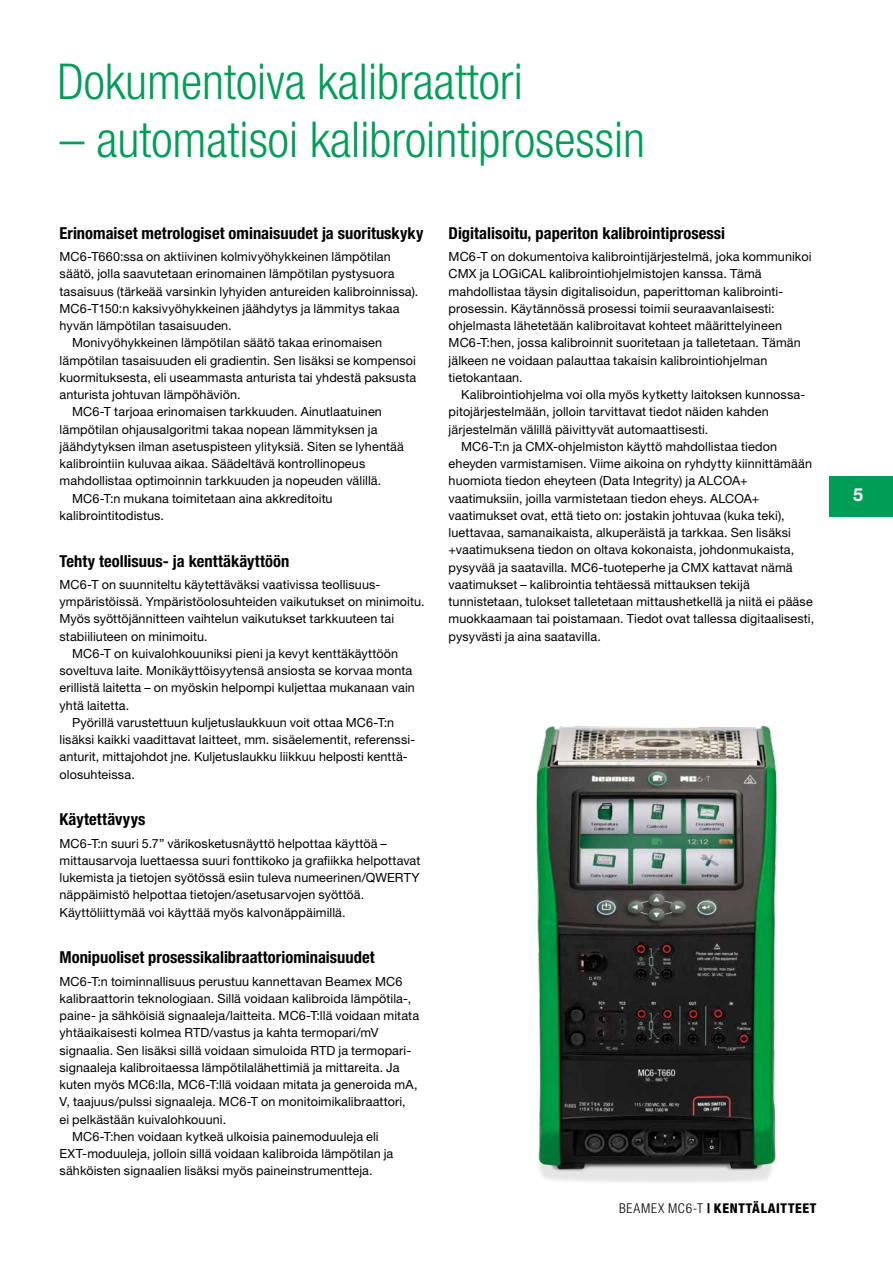
<style>
.page{position:relative;width:893px;height:1263px;background:#fff}
.page>*{position:absolute;margin:0;border:0;box-sizing:border-box;transform-origin:0 0}
.t1{font:300 condensed 49.5px "Helvetica Neue LT Std";color:#009d57}
.t2{font:700 18px "Helvetica Neue LT Std";color:#fff}
.t3{font:700 condensed 16.5px "Helvetica Neue LT Std";color:#000}
.t4{font:800 condensed 13.5px "Helvetica Neue LT Std";letter-spacing:.045em;color:#000}
.t5{font:12.6px/17.2px "Helvetica Neue LT Std";letter-spacing:.01em;color:#000}
.s1{font-weight:300}
</style>
<div class="page">
<img style="left:536px;top:725px;width:242px;height:458px">
<div style="left:829px;top:476px;width:64px;height:40px;background:#009d57"></div>
<h1 class="t1" style="left:57px;top:53px;width:467px">Dokumentoiva kalibraattori</h1>
<h1 class="t1" style="left:60px;top:111px;width:587px">– automatisoi kalibrointiprosessin</h1>
<h3 class="t3" style="left:60px;top:223px;width:365px">Erinomaiset metrologiset ominaisuudet ja suorituskyky</h3>
<p class="t5" style="left:60px;top:248px;width:333px">MC6-T660:ssa on aktiivinen kolmivyöhykkeinen lämpötilan</p>
<p class="t5" style="left:60px;top:265px;width:336px">säätö, jolla saavutetaan erinomainen lämpötilan pystysuora</p>
<p class="t5" style="left:60px;top:282px;width:360px">tasaisuus (tärkeää varsinkin lyhyiden antureiden kalibroinnissa).</p>
<p class="t5" style="left:60px;top:299px;width:341px">MC6-T150:n kaksivyöhykkeinen jäähdytys ja lämmitys takaa</p>
<p class="t5" style="left:60px;top:317px;width:174px">hyvän lämpötilan tasaisuuden.</p>
<p class="t5" style="left:72px;top:334px;width:312px">Monivyöhykkeinen lämpötilan säätö takaa erinomaisen</p>
<p class="t5" style="left:60px;top:351px;width:358px">lämpötilan tasaisuuden eli gradientin. Sen lisäksi se kompensoi</p>
<p class="t5" style="left:60px;top:368px;width:358px">kuormituksesta, eli useammasta anturista tai yhdestä paksusta</p>
<p class="t5" style="left:60px;top:386px;width:183px">anturista johtuvan lämpöhäviön.</p>
<p class="t5" style="left:72px;top:403px;width:311px">MC6-T tarjoaa erinomaisen tarkkuuden. Ainutlaatuinen</p>
<p class="t5" style="left:60px;top:420px;width:319px">lämpötilan ohjausalgoritmi takaa nopean lämmityksen ja</p>
<p class="t5" style="left:60px;top:437px;width:346px">jäähdytyksen ilman asetuspisteen ylityksiä. Siten se lyhentää</p>
<p class="t5" style="left:60px;top:455px;width:307px">kalibrointiin kuluvaa aikaa. Säädeltävä kontrollinopeus</p>
<p class="t5" style="left:60px;top:472px;width:323px">mahdollistaa optimoinnin tarkkuuden ja nopeuden välillä.</p>
<p class="t5" style="left:72px;top:489px;width:262px">MC6-T:n mukana toimitetaan aina akkreditoitu</p>
<p class="t5" style="left:60px;top:506px;width:106px">kalibrointitodistus.</p>
<h3 class="t3" style="left:60px;top:551px;width:231px">Tehty teollisuus- ja kenttäkäyttöön</h3>
<p class="t5" style="left:60px;top:575px;width:321px">MC6-T on suunniteltu käytettäväksi vaativissa teollisuus-</p>
<p class="t5" style="left:60px;top:593px;width:367px">ympäristöissä. Ympäristöolosuhteiden vaikutukset on minimoitu.</p>
<p class="t5" style="left:60px;top:610px;width:336px">Myös syöttöjännitteen vaihtelun vaikutukset tarkkuuteen tai</p>
<p class="t5" style="left:60px;top:627px;width:150px">stabiiliuteen on minimoitu.</p>
<p class="t5" style="left:72px;top:644px;width:327px">MC6-T on kuivalohkouuniksi pieni ja kevyt kenttäkäyttöön</p>
<p class="t5" style="left:60px;top:662px;width:354px">soveltuva laite. Monikäyttöisyytensä ansiosta se korvaa monta</p>
<p class="t5" style="left:60px;top:679px;width:357px">erillistä laitetta – on myöskin helpompi kuljettaa mukanaan vain</p>
<p class="t5" style="left:60px;top:696px;width:71px">yhtä laitetta.</p>
<p class="t5" style="left:72px;top:713px;width:324px">Pyörillä varustettuun kuljetuslaukkuun voit ottaa MC6-T:n</p>
<p class="t5" style="left:60px;top:731px;width:356px">lisäksi kaikki vaadittavat laitteet, mm. sisäelementit, referenssi-</p>
<p class="t5" style="left:60px;top:748px;width:348px">anturit, mittajohdot jne. Kuljetuslaukku liikkuu helposti kenttä-</p>
<p class="t5" style="left:60px;top:765px;width:77px">olosuhteissa.</p>
<h3 class="t3" style="left:60px;top:809px;width:87px">Käytettävyys</h3>
<p class="t5" style="left:60px;top:834px;width:362px">MC6-T:n suuri 5.7” värikosketusnäyttö helpottaa käyttöä – mittausarvoja luettaessa suuri fonttikoko ja grafiikka helpottavat lukemista ja tietojen syötössä esiin tuleva numeerinen/QWERTY näppäimistö helpottaa tietojen/asetusarvojen syöttöä.<br>Käyttöliittymää voi käyttää myös kalvonäppäimillä.</p>
<h3 class="t3" style="left:60px;top:947px;width:317px">Monipuoliset prosessikalibraattoriominaisuudet</h3>
<p class="t5" style="left:60px;top:972px;width:344px">MC6-T:n toiminnallisuus perustuu kannettavan Beamex MC6</p>
<p class="t5" style="left:60px;top:989px;width:353px">kalibraattorin teknologiaan. Sillä voidaan kalibroida lämpötila-,</p>
<p class="t5" style="left:60px;top:1007px;width:361px">paine- ja sähköisiä signaaleja/laitteita. MC6-T:llä voidaan mitata</p>
<p class="t5" style="left:60px;top:1024px;width:320px">yhtäaikaisesti kolmea RTD/vastus ja kahta termopari/mV</p>
<p class="t5" style="left:60px;top:1041px;width:352px">signaalia. Sen lisäksi sillä voidaan simuloida RTD ja termopari-</p>
<p class="t5" style="left:60px;top:1058px;width:342px">signaaleja kalibroitaessa lämpötilalähettimiä ja mittareita. Ja</p>
<p class="t5" style="left:60px;top:1076px;width:360px">kuten myös MC6:lla, MC6-T:llä voidaan mitata ja generoida mA,</p>
<p class="t5" style="left:60px;top:1093px;width:348px">V, taajuus/pulssi signaaleja. MC6-T on monitoimikalibraattori,</p>
<p class="t5" style="left:60px;top:1110px;width:168px">ei pelkästään kuivalohkouuni.</p>
<p class="t5" style="left:72px;top:1127px;width:308px">MC6-T:hen voidaan kytkeä ulkoisia painemoduuleja eli</p>
<p class="t5" style="left:60px;top:1145px;width:335px">EXT-moduuleja, jolloin sillä voidaan kalibroida lämpötilan ja</p>
<p class="t5" style="left:60px;top:1162px;width:315px">sähköisten signaalien lisäksi myös paineinstrumentteja.</p>
<h3 class="t3" style="left:449px;top:223px;width:278px">Digitalisoitu, paperiton kalibrointiprosessi</h3>
<p class="t5" style="left:449px;top:248px;width:364px">MC6-T on dokumentoiva kalibrointijärjestelmä, joka kommunikoi CMX ja LOGiCAL kalibrointiohjelmistojen kanssa. Tämä mahdollistaa täysin digitalisoidun, paperittoman kalibrointi&shy;prosessin. Käytännössä prosessi toimii seuraavanlaisesti: ohjelmasta lähetetään kalibroitavat kohteet määrittelyineen MC6-T:hen, jossa kalibroinnit suoritetaan ja talletetaan. Tämän jälkeen ne voidaan palauttaa takaisin kalibrointiohjelman tietokantaan.</p>
<p class="t5" style="left:461px;top:386px;width:344px">Kalibrointiohjelma voi olla myös kytketty laitoksen kunnossa-</p>
<p class="t5" style="left:449px;top:403px;width:322px">pitojärjestelmään, jolloin tarvittavat tiedot näiden kahden</p>
<p class="t5" style="left:449px;top:420px;width:261px">järjestelmän välillä päivittyvät automaattisesti.</p>
<p class="t5" style="left:461px;top:437px;width:317px">MC6-T:n ja CMX-ohjelmiston käyttö mahdollistaa tiedon</p>
<p class="t5" style="left:449px;top:455px;width:365px">eheyden varmistamisen. Viime aikoina on ryhdytty kiinnittämään</p>
<p class="t5" style="left:449px;top:472px;width:301px">huomiota tiedon eheyteen (Data Integrity) ja ALCOA+</p>
<p class="t5" style="left:449px;top:489px;width:312px">vaatimuksiin, joilla varmistetaan tiedon eheys. ALCOA+</p>
<p class="t5" style="left:449px;top:506px;width:337px">vaatimukset ovat, että tieto on: jostakin johtuvaa (kuka teki),</p>
<p class="t5" style="left:449px;top:524px;width:344px">luettavaa, samanaikaista, alkuperäistä ja tarkkaa. Sen lisäksi</p>
<p class="t5" style="left:449px;top:541px;width:347px">+vaatimuksena tiedon on oltava kokonaista, johdonmukaista,</p>
<p class="t5" style="left:449px;top:558px;width:346px">pysyvää ja saatavilla. MC6-tuoteperhe ja CMX kattavat nämä</p>
<p class="t5" style="left:449px;top:575px;width:303px">vaatimukset – kalibrointia tehtäessä mittauksen tekijä</p>
<p class="t5" style="left:449px;top:593px;width:366px">tunnistetaan, tulokset talletetaan mittaushetkellä ja niitä ei pääse</p>
<p class="t5" style="left:449px;top:610px;width:367px">muokkaamaan tai poistamaan. Tiedot ovat tallessa digitaalisesti,</p>
<p class="t5" style="left:449px;top:627px;width:154px">pysyvästi ja aina saatavilla.</p>
<p class="t4" style="left:619px;top:1200px;width:199px"><span class="s1">BEAMEX MC6-T</span> | KENTTÄLAITTEET</p>
<h2 class="t2" style="left:853px;top:484px;width:12px">5</h2>
</div>
